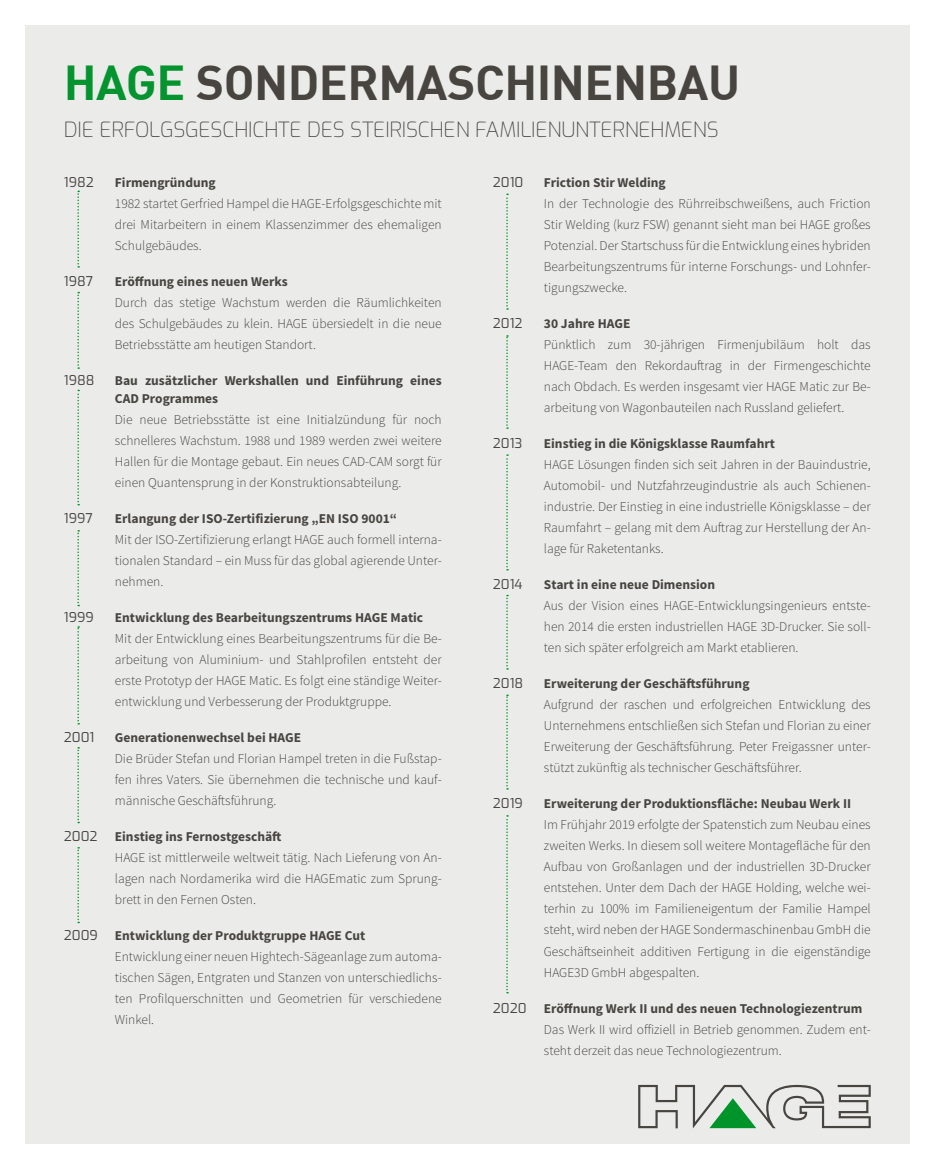
<style>
.page{position:relative;width:936px;height:1170px;background:#fff}
.page>*{position:absolute;margin:0;border:0;box-sizing:border-box;transform-origin:0 0}
.t1{font:700 48px "DIN";letter-spacing:-.01em;color:#484540}
.t2{font:200 21px "Exo";letter-spacing:-.01em;color:#484540}
.t3{font:300 13.5px/21px "Source Sans Pro";color:#484540;text-align:justify}
.t4{font:700 13.5px/18px "Source Sans Pro";color:#484540}
.t5{font:13.5px "Exo";color:#484540}
.s1{color:#04942f}
</style>
<div class="page">
<div style="left:26px;top:26px;width:884px;height:1118px;background:#ebecea"></div>
<svg style="left:77px;top:190px;width:2px;height:77px"></svg>
<svg style="left:77px;top:292px;width:2px;height:77px"></svg>
<svg style="left:506px;top:454px;width:2px;height:116px"></svg>
<svg style="left:506px;top:594px;width:2px;height:75px"></svg>
<svg style="left:506px;top:694px;width:2px;height:95px"></svg>
<svg style="left:506px;top:815px;width:2px;height:178px"></svg>
<svg style="left:506px;top:335px;width:2px;height:94px"></svg>
<svg style="left:77px;top:530px;width:2px;height:76px"></svg>
<svg style="left:77px;top:747px;width:2px;height:76px"></svg>
<svg style="left:77px;top:847px;width:2px;height:76px"></svg>
<svg style="left:77px;top:389px;width:2px;height:116px"></svg>
<svg style="left:506px;top:193px;width:2px;height:117px"></svg>
<svg style="left:77px;top:626px;width:2px;height:98px"></svg>
<svg style="left:638px;top:1084px;width:232px;height:44px"></svg>
<h1 class="t1" style="left:64px;top:51px;width:677px"><span class="s1">HAGE</span> SONDERMASCHINENBAU</h1>
<h2 class="t2" style="left:64px;top:114px;width:656px">DIE ERFOLGSGESCHICHTE DES STEIRISCHEN FAMILIENUNTERNEHMENS</h2>
<p class="t5" style="left:64px;top:172px;width:31px">1982</p>
<p class="t4" style="left:115px;top:174px;width:102px">Firmengründung</p>
<p class="t3" style="left:115px;top:193px;width:328px">1982 startet Gerfried Hampel die HAGE-Erfolgsgeschichte mit drei Mitarbeitern in einem Klassenzimmer des ehemaligen Schulgebäudes.</p>
<p class="t5" style="left:64px;top:271px;width:31px">1987</p>
<p class="t4" style="left:115px;top:273px;width:174px">Eröffnung eines neuen Werks</p>
<p class="t3" style="left:115px;top:292px;width:328px">Durch das stetige Wachstum werden die Räumlichkeiten des Schulgebäudes zu klein. HAGE übersiedelt in die neue Betriebsstätte am heutigen Standort.</p>
<p class="t5" style="left:64px;top:370px;width:32px">1988</p>
<p class="t4" style="left:115px;top:372px;width:328px">Bau zusätzlicher Werkshallen und Einführung eines<br>CAD Programmes</p>
<p class="t3" style="left:115px;top:409px;width:328px">Die neue Betriebsstätte ist eine Initialzündung für noch schnelleres Wachstum. 1988 und 1989 werden zwei weitere Hallen für die Montage gebaut. Ein neues CAD-CAM sorgt für einen Quantensprung in der Konstruktionsabteilung.</p>
<p class="t5" style="left:64px;top:508px;width:31px">1997</p>
<p class="t4" style="left:115px;top:510px;width:284px">Erlangung der ISO-Zertifizierung „EN ISO 9001“</p>
<p class="t3" style="left:115px;top:529px;width:328px">Mit der ISO-Zertifizierung erlangt HAGE auch formell interna&shy;tionalen Standard – ein Muss für das global agierende Unter&shy;nehmen.</p>
<p class="t5" style="left:64px;top:607px;width:32px">1999</p>
<p class="t4" style="left:115px;top:609px;width:310px">Entwicklung des Bearbeitungszentrums HAGE Matic</p>
<p class="t3" style="left:115px;top:628px;width:328px">Mit der Entwicklung eines Bearbeitungszentrums für die Be&shy;arbeitung von Aluminium- und Stahlprofilen entsteht der erste Prototyp der HAGE Matic. Es folgt eine ständige Weiter&shy;entwicklung und Verbesserung der Produktgruppe.</p>
<p class="t5" style="left:64px;top:727px;width:32px">2001</p>
<p class="t4" style="left:115px;top:729px;width:188px">Generationenwechsel bei HAGE</p>
<p class="t3" style="left:115px;top:748px;width:328px">Die Brüder Stefan und Florian Hampel treten in die Fußstap&shy;fen ihres Vaters. Sie übernehmen die technische und kauf&shy;männische Geschäftsführung.</p>
<p class="t5" style="left:64px;top:826px;width:35px">2002</p>
<p class="t4" style="left:115px;top:828px;width:168px">Einstieg ins Fernostgeschäft</p>
<p class="t3" style="left:115px;top:847px;width:328px">HAGE ist mittlerweile weltweit tätig. Nach Lieferung von An&shy;lagen nach Nordamerika wird die HAGEmatic zum Sprung&shy;brett in den Fernen Osten.</p>
<p class="t5" style="left:64px;top:925px;width:36px">2009</p>
<p class="t4" style="left:115px;top:927px;width:252px">Entwicklung der Produktgruppe HAGE Cut</p>
<p class="t3" style="left:115px;top:946px;width:328px">Entwicklung einer neuen Hightech-Sägeanlage zum automa&shy;tischen Sägen, Entgraten und Stanzen von unterschiedlichs&shy;ten Profilquerschnitten und Geometrien für verschiedene Winkel.</p>
<p class="t5" style="left:493px;top:172px;width:32px">2010</p>
<p class="t4" style="left:544px;top:174px;width:123px">Friction Stir Welding</p>
<p class="t3" style="left:544px;top:193px;width:328px">In der Technologie des Rührreibschweißens, auch Friction Stir Welding (kurz FSW) genannt sieht man bei HAGE großes Potenzial. Der Startschuss für die Entwicklung eines hybriden Bearbeitungszentrums für interne Forschungs- und Lohnfer&shy;tigungszwecke.</p>
<p class="t5" style="left:493px;top:313px;width:31px">2012</p>
<p class="t4" style="left:544px;top:315px;width:88px">30 Jahre HAGE</p>
<p class="t3" style="left:544px;top:334px;width:328px">Pünktlich zum 30-jährigen Firmenjubiläum holt das HAGE-Team den Rekordauftrag in der Firmengeschichte nach Obdach. Es werden insgesamt vier HAGE Matic zur Be&shy;arbeitung von Wagonbauteilen nach Russland geliefert.</p>
<p class="t5" style="left:493px;top:433px;width:31px">2013</p>
<p class="t4" style="left:544px;top:435px;width:232px">Einstieg in die Königsklasse Raumfahrt</p>
<p class="t3" style="left:544px;top:454px;width:328px">HAGE Lösungen finden sich seit Jahren in der Bauindustrie, Automobil- und Nutzfahrzeugindustrie als auch Schienen&shy;industrie. Der Einstieg in eine industrielle Königsklasse – der Raumfahrt – gelang mit dem Auftrag zur Herstellung der An&shy;lage für Raketentanks.</p>
<p class="t5" style="left:493px;top:574px;width:31px">2014</p>
<p class="t4" style="left:544px;top:576px;width:173px">Start in eine neue Dimension</p>
<p class="t3" style="left:544px;top:595px;width:328px">Aus der Vision eines HAGE-Entwicklungsingenieurs entste&shy;hen 2014 die ersten industriellen HAGE 3D-Drucker. Sie soll&shy;ten sich später erfolgreich am Markt etablieren.</p>
<p class="t5" style="left:493px;top:673px;width:32px">2018</p>
<p class="t4" style="left:544px;top:675px;width:207px">Erweiterung der Geschäftsführung</p>
<p class="t3" style="left:544px;top:694px;width:328px">Aufgrund der raschen und erfolgreichen Entwicklung des Unternehmens entschließen sich Stefan und Florian zu einer Erweiterung der Geschäftsführung. Peter Freigassner unter&shy;stützt zukünftig als technischer Geschäftsführer.</p>
<p class="t5" style="left:493px;top:793px;width:32px">2019</p>
<p class="t4" style="left:544px;top:795px;width:309px">Erweiterung der Produktionsfläche: Neubau Werk II</p>
<p class="t3" style="left:544px;top:814px;width:328px">Im Frühjahr 2019 erfolgte der Spatenstich zum Neubau eines zweiten Werks. In diesem soll weitere Montagefläche für den Aufbau von Großanlagen und der industriellen 3D-Drucker entstehen. Unter dem Dach der HAGE Holding, welche wei&shy;terhin zu 100% im Familieneigentum der Familie Hampel steht, wird neben der HAGE Sondermaschinenbau GmbH die Geschäftseinheit additiven Fertigung in die eigenständige HAGE3D GmbH abgespalten.</p>
<p class="t5" style="left:493px;top:997px;width:35px">2020</p>
<p class="t4" style="left:544px;top:999px;width:320px">Eröffnung Werk II und des neuen Technologiezentrum</p>
<p class="t3" style="left:544px;top:1018px;width:328px">Das Werk II wird offiziell in Betrieb genommen. Zudem ent&shy;steht derzeit das neue Technologiezentrum.</p>
</div>
